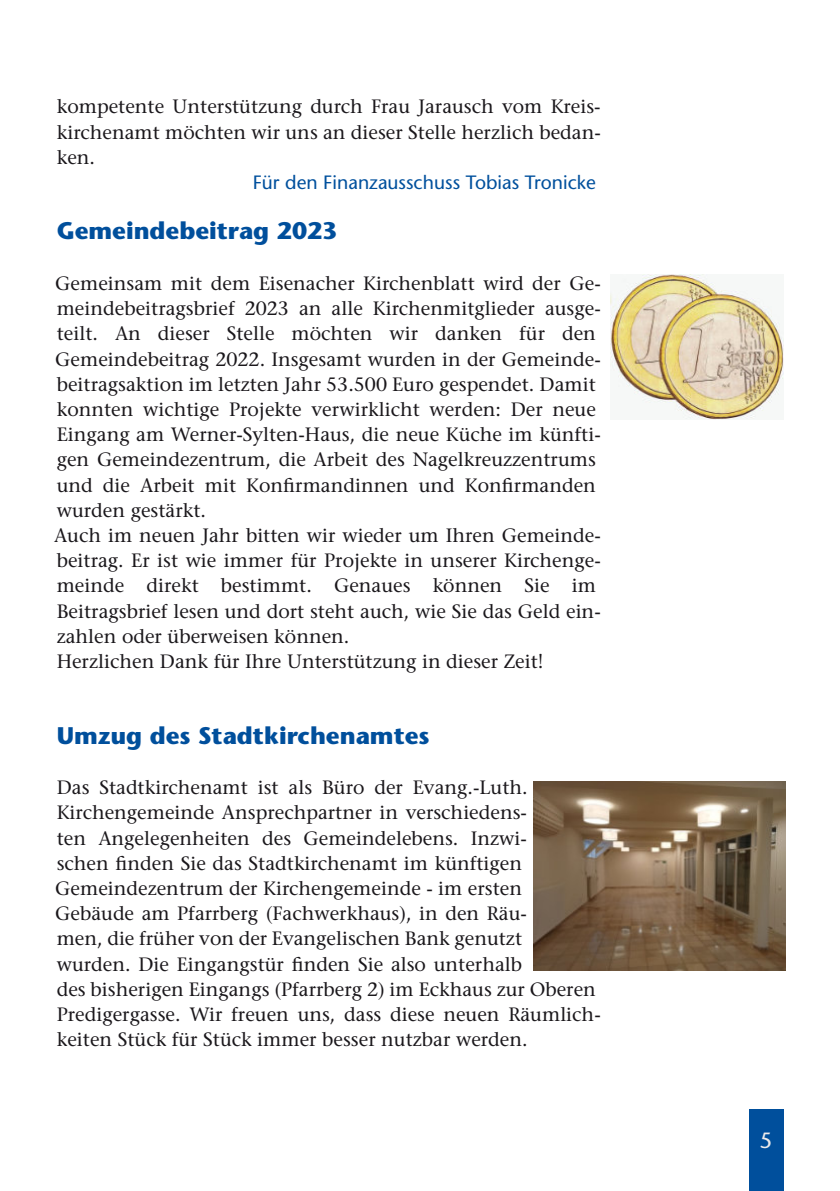
<style>
.page{position:relative;width:840px;height:1191px;background:#fff}
.page>*{position:absolute;margin:0;border:0;box-sizing:border-box;transform-origin:0 0}
.t1{font:700 24px "Stone Sans Std";color:#004f9c}
.t2{font:500 22px "Stone Sans Std";color:#edebeb}
.t3{font:500 19.2px/25.2px "Stone Serif Std";color:#1a171b}
.t4{font:500 19.2px "Stone Sans Std";color:#00509d}
</style>
<div class="page">
<div style="left:748px;top:1109px;width:34px;height:82px;background:#004f9c"></div>
<img style="left:533px;top:781px;width:252px;height:189px">
<img style="left:610px;top:274px;width:172px;height:145px">
<p class="t3" style="left:57px;top:96px;width:545px;text-align:justify">kompetente Unterstützung durch Frau Jarausch vom Kreis&shy;kirchenamt möchten wir uns an dieser Stelle herzlich bedan&shy;ken.</p>
<p class="t4" style="left:252px;top:175px;width:344px">Für den Finanzausschuss Tobias Tronicke</p>
<p class="t1" style="left:57px;top:222px;width:282px">Gemeindebeitrag 2023</p>
<p class="t3" style="left:54px;top:273px;width:548px">Gemeinsam mit dem Eisenacher Kirchenblatt wird der Ge&shy;meindebeitragsbrief 2023 an alle Kirchenmitglieder ausge&shy;teilt. An dieser Stelle möchten wir danken für den Gemeindebeitrag 2022. Insgesamt wurden in der Gemeinde&shy;beitragsaktion im letzten Jahr 53.500 Euro gespendet. Damit konnten wichtige Projekte verwirklicht werden: Der neue Eingang am Werner-Sylten-Haus, die neue Küche im künfti&shy;gen Gemeindezentrum, die Arbeit des Nagelkreuzzentrums und die Arbeit mit Konfirmandinnen und Konfirmanden wurden gestärkt.<br>Auch im neuen Jahr bitten wir wieder um Ihren Gemeinde&shy;beitrag. Er ist wie immer für Projekte in unserer Kirchenge&shy;meinde direkt bestimmt. Genaues können Sie im Beitragsbrief lesen und dort steht auch, wie Sie das Geld ein&shy;zahlen oder überweisen können.<br>Herzlichen Dank für Ihre Unterstützung in dieser Zeit!</p>
<p class="t1" style="left:57px;top:726px;width:374px">Umzug des Stadtkirchenamtes</p>
<p class="t3" style="left:55px;top:777px;width:546px">Das Stadtkirchenamt ist als Büro der Evang.-Luth.<br>Kirchengemeinde Ansprechpartner in verschiedens-<br>ten Angelegenheiten des Gemeindelebens. Inzwi-<br>schen finden Sie das Stadtkirchenamt im künftigen Gemeindezentrum der Kirchengemeinde - im ersten Gebäude am Pfarrberg (Fachwerkhaus), in den Räu-<br>men, die früher von der Evangelischen Bank genutzt<br>wurden. Die Eingangstür finden Sie also unterhalb<br>des bisherigen Eingangs (Pfarrberg 2) im Eckhaus zur Oberen Predigergasse. Wir freuen uns, dass diese neuen Räumlich&shy;keiten Stück für Stück immer besser nutzbar werden.</p>
<p class="t2" style="left:759px;top:1132px;width:14px">5</p>
</div>
